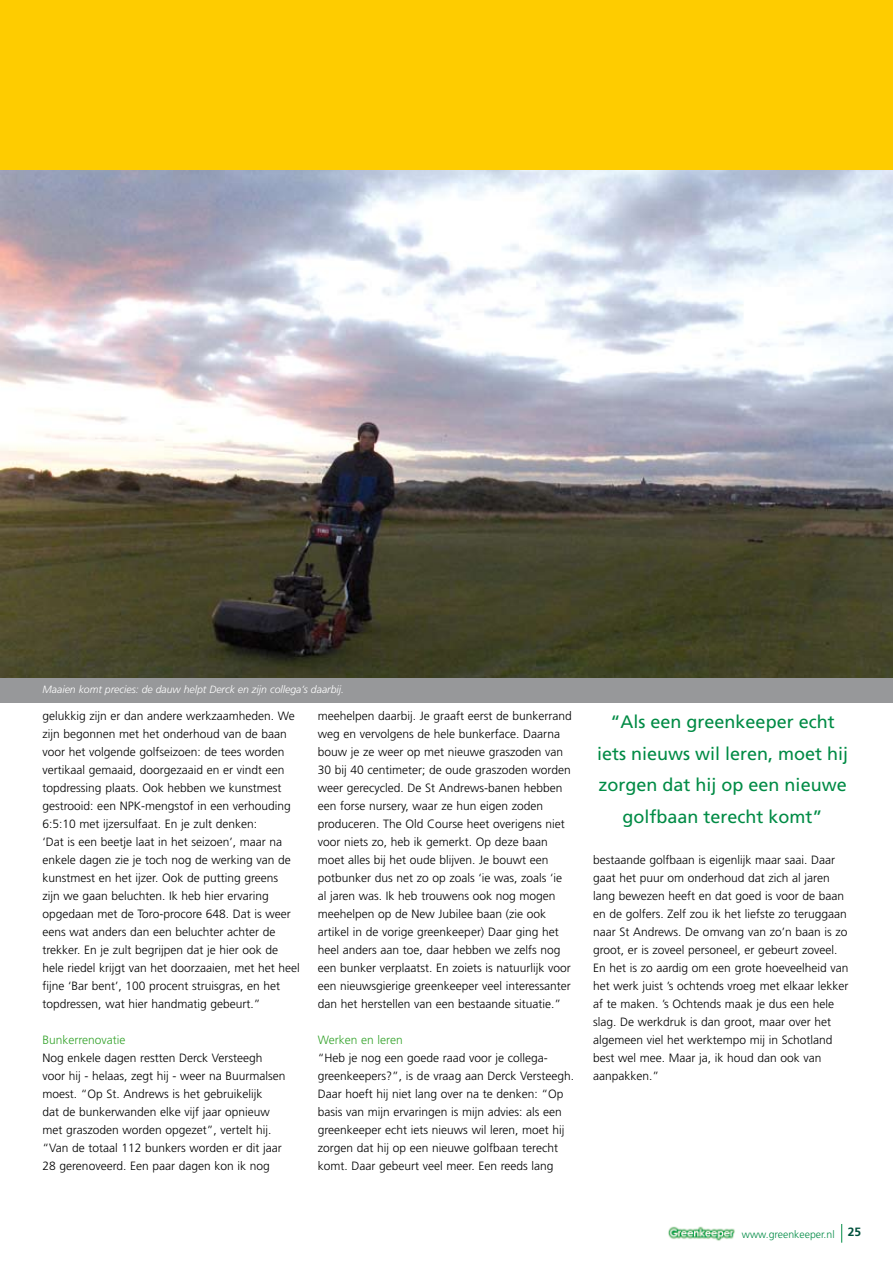
<style>
.page{position:relative;width:893px;height:1263px;background:#fff}
.page>*{position:absolute;margin:0;border:0;box-sizing:border-box;transform-origin:0 0}
.t1{font:18px/31.5px "Frutiger";color:#008b45;text-align:center}
.t2{font:300 12px/18px "Frutiger";color:#000}
.t3{font:300 12px "Frutiger";color:#35a32c}
.t4{font:italic 300 10.5px "Frutiger";color:#fff}
.t5{font:300 10.5px "Frutiger";color:#008b45}
.s1{font-weight:700;font-size:12px;color:#00513c}
</style>
<div class="page">
<svg style="left:841px;top:1224px;width:1px;height:19px"></svg>
<img style="left:668px;top:1226px;width:67px;height:15px">
<img style="left:0;top:170px;width:893px;height:508px">
<div style="left:0;top:678px;width:893px;height:24px;background:#97989a"></div>
<div style="left:0;top:0;width:893px;height:170px;background:#fecc00"></div>
<p class="t4" style="left:43px;top:683px;width:303px">Maaien komt precies: de dauw helpt Derck en zijn collega’s daarbij.</p>
<p class="t2" style="left:43px;top:707px;width:259px">gelukkig zijn er dan andere werkzaamheden. We zijn begonnen met het onderhoud van de baan voor het volgende golfseizoen: de tees worden vertikaal gemaaid, doorgezaaid en er vindt een topdressing plaats. Ook hebben we kunstmest gestrooid: een NPK-mengstof in een verhouding 6:5:10 met ijzersulfaat. En je zult denken:<br>‘Dat is een beetje laat in het seizoen’, maar na enkele dagen zie je toch nog de werking van de kunstmest en het ijzer. Ook de putting greens<br>zijn we gaan beluchten. Ik heb hier ervaring opgedaan met de Toro-procore 648. Dat is weer eens wat anders dan een beluchter achter de trekker. En je zult begrijpen dat je hier ook de hele riedel krijgt van het doorzaaien, met het heel fijne ‘Bar bent’, 100 procent struisgras, en het topdressen, wat hier handmatig gebeurt.”</p>
<p class="t3" style="left:43px;top:1033px;width:85px">Bunkerrenovatie</p>
<p class="t2" style="left:43px;top:1049px;width:245px">Nog enkele dagen restten Derck Versteegh voor hij - helaas, zegt hij - weer na Buurmalsen moest. “Op St. Andrews is het gebruikelijk<br>dat de bunkerwanden elke vijf jaar opnieuw met graszoden worden opgezet”, vertelt hij. “Van de totaal 112 bunkers worden er dit jaar 28 gerenoveerd. Een paar dagen kon ik nog</p>
<p class="t2" style="left:318px;top:707px;width:256px">meehelpen daarbij. Je graaft eerst de bunkerrand weg en vervolgens de hele bunkerface. Daarna bouw je ze weer op met nieuwe graszoden van 30 bij 40 centimeter; de oude graszoden worden weer gerecycled. De St Andrews-banen hebben een forse nursery, waar ze hun eigen zoden produceren. The Old Course heet overigens niet voor niets zo, heb ik gemerkt. Op deze baan moet alles bij het oude blijven. Je bouwt een potbunker dus net zo op zoals ‘ie was, zoals ‘ie al jaren was. Ik heb trouwens ook nog mogen meehelpen op de New Jubilee baan (zie ook artikel in de vorige greenkeeper) Daar ging het heel anders aan toe, daar hebben we zelfs nog een bunker verplaatst. En zoiets is natuurlijk voor een nieuwsgierige greenkeeper veel interessanter dan het herstellen van een bestaande situatie.”</p>
<p class="t3" style="left:318px;top:1033px;width:86px">Werken en leren</p>
<p class="t2" style="left:318px;top:1049px;width:258px">“Heb je nog een goede raad voor je collega&shy;greenkeepers?”, is de vraag aan Derck Versteegh.<br>Daar hoeft hij niet lang over na te denken: “Op basis van mijn ervaringen is mijn advies: als een greenkeeper echt iets nieuws wil leren, moet hij zorgen dat hij op een nieuwe golfbaan terecht komt. Daar gebeurt veel meer. Een reeds lang</p>
<h1 class="t1" style="left:597px;top:706px;width:253px">“Als een greenkeeper echt iets nieuws wil leren, moet hij zorgen dat hij op een nieuwe golfbaan terecht komt”</h1>
<p class="t2" style="left:593px;top:851px;width:257px">bestaande golfbaan is eigenlijk maar saai. Daar gaat het puur om onderhoud dat zich al jaren lang bewezen heeft en dat goed is voor de baan en de golfers. Zelf zou ik het liefste zo teruggaan naar St Andrews. De omvang van zo’n baan is zo groot, er is zoveel personeel, er gebeurt zoveel.<br>En het is zo aardig om een grote hoeveelheid van het werk juist ’s ochtends vroeg met elkaar lekker af te maken. ’s Ochtends maak je dus een hele slag. De werkdruk is dan groot, maar over het algemeen viel het werktempo mij in Schotland best wel mee. Maar ja, ik houd dan ook van aanpakken.”</p>
<p class="t5" style="left:742px;top:1228px;width:121px">www.greenkeeper.nl <span class="s1">25</span></p>
</div>
